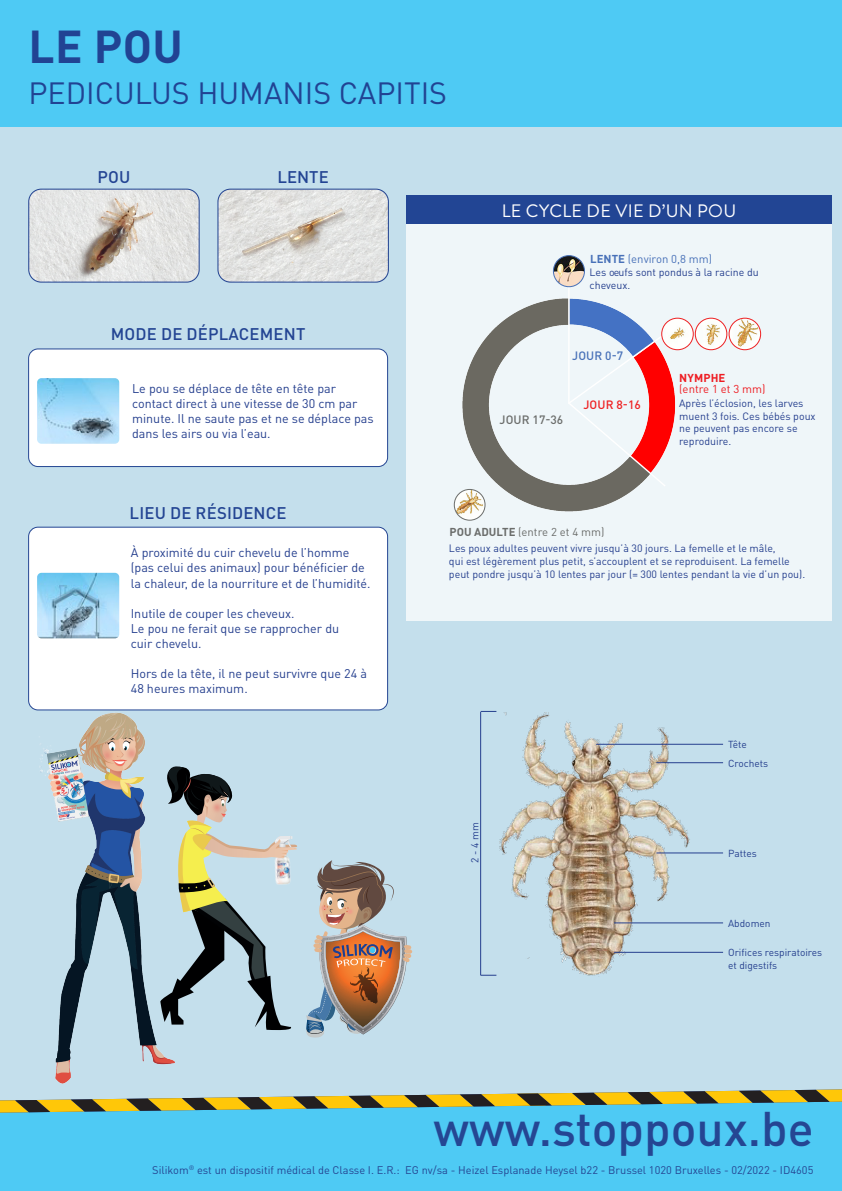
<style>
.page{position:relative;width:842px;height:1191px;background:#fff}
.page>*{position:absolute;margin:0;border:0;box-sizing:border-box;transform-origin:0 0}
.t1{font:500 48px "DIN Pro";color:#254693}
.t2{font:700 45.5px "DIN Pro";color:#214393}
.t3{font:30.4px "DIN Pro";color:#214393}
.t4{font:18px "Brandon Grotesque";letter-spacing:.02em;color:#fff}
.t5{font:500 16.7px "DIN Pro";letter-spacing:.01em;color:#234493}
.t6{font:12.5px/15px "DIN Pro";color:#253f8e}
.t7{font:500 12px "DIN Pro";letter-spacing:.01em;color:#6b6d6b}
.t8{font:500 12px "DIN Pro";letter-spacing:.01em;color:#ee2123}
.t9{font:500 12px "DIN Pro";color:#4871b8}
.t10{font:11.4px "DIN Pro";color:#6b6d6b}
.t11{font:11.4px "DIN Pro";color:#4871b8}
.t12{font:11.4px/11.4px "DIN Pro";color:#ee1d23}
.t13{font:11px "DIN Pro";color:#254693}
.t14{font:10.6px/12.7px "DIN Pro";color:#253f8e}
.t15{font:10.1px "DIN Pro";color:#253f8e}
.s1{font-weight:700}
</style>
<div class="page">
<div style="left:0;top:87px;width:842px;height:1047px;background:#c4dfec"></div>
<div style="left:0;top:0;width:842px;height:126px;background:#4ecaf4"></div>
<div style="left:0;top:1112px;width:842px;height:79px;background:#4ecaf4"></div>
<svg style="left:0;top:1089px;width:842px;height:23px"></svg>
<div style="left:29px;top:349px;width:359px;height:117px;background:#fff;border-radius:9px"></div>
<div style="left:28px;top:348px;width:360px;height:119px;border:1px solid #254693;border-radius:9px"></div>
<div style="left:29px;top:527px;width:359px;height:183px;background:#fff;border-radius:9px"></div>
<div style="left:28px;top:527px;width:360px;height:183px;border:1px solid #254693;border-radius:9px"></div>
<img style="left:37px;top:378px;width:82px;height:66px">
<img style="left:37px;top:573px;width:82px;height:65px">
<img style="left:499px;top:712px;width:192px;height:264px">
<hr style="left:596px;top:744px;width:127px;height:1px;background:#253f8e">
<hr style="left:656px;top:762px;width:67px;height:1px;background:#253f8e">
<hr style="left:656px;top:852px;width:67px;height:1px;background:#253f8e">
<hr style="left:614px;top:922px;width:109px;height:1px;background:#253f8e">
<hr style="left:614px;top:952px;width:109px;height:1px;background:#253f8e">
<hr style="left:480px;top:712px;width:1px;height:263px;background:#253f8e">
<svg style="left:481px;top:711px;width:15px;height:1px"></svg>
<svg style="left:481px;top:975px;width:15px;height:1px"></svg>
<div style="left:406px;top:220px;width:426px;height:400px;background:#eff6f9"></div>
<img style="left:453px;top:279px;width:247px;height:242px">
<div style="left:406px;top:195px;width:426px;height:28px;background:#224594"></div>
<hr style="left:568px;top:279px;width:2px;height:124px;background:#fff">
<svg style="left:566px;top:323px;width:113px;height:165px"></svg>
<img style="left:553px;top:256px;width:31px;height:31px;border-radius:16px">
<div style="left:553px;top:255px;width:32px;height:32px;border:1px solid #4871b8;border-radius:50%"></div>
<img style="left:662px;top:318px;width:31px;height:32px;border-radius:16px">
<div style="left:661px;top:318px;width:33px;height:32px;border:1px solid #ee2123;border-radius:50%"></div>
<img style="left:695px;top:318px;width:32px;height:32px;border-radius:16px">
<div style="left:695px;top:318px;width:32px;height:32px;border:1px solid #ee2123;border-radius:50%"></div>
<img style="left:729px;top:318px;width:32px;height:32px;border-radius:16px">
<div style="left:729px;top:318px;width:32px;height:32px;border:1px solid #ee2123;border-radius:50%"></div>
<img style="left:454px;top:489px;width:31px;height:31px;border-radius:15px">
<div style="left:454px;top:489px;width:31px;height:31px;border:1px solid #6b6d6b;border-radius:50%"></div>
<img style="left:39px;top:713px;width:136px;height:371px">
<svg style="left:160px;top:762px;width:137px;height:269px"></svg>
<svg style="left:306px;top:860px;width:106px;height:178px"></svg>
<img style="left:29px;top:189px;width:170px;height:92px">
<div style="left:28px;top:189px;width:172px;height:94px;border:1px solid #254693;border-radius:13px"></div>
<img style="left:219px;top:189px;width:169px;height:92px">
<div style="left:217px;top:189px;width:172px;height:94px;border:1px solid #254693;border-radius:13px"></div>
<p class="t2" style="left:29px;top:16px;width:156px">LE POU</p>
<p class="t3" style="left:28px;top:72px;width:420px">PEDICULUS HUMANIS CAPITIS</p>
<p class="t5" style="left:98px;top:166px;width:34px">POU</p>
<p class="t5" style="left:278px;top:166px;width:53px">LENTE</p>
<p class="t5" style="left:111px;top:323px;width:196px">MODE DE DÉPLACEMENT</p>
<p class="t6" style="left:132px;top:381px;width:205px">Le pou se déplace de tête en tête par</p>
<p class="t6" style="left:132px;top:396px;width:243px">contact direct à une vitesse de 30 cm par minute. Il ne saute pas et ne se déplace pas dans les airs ou via l’eau.</p>
<p class="t5" style="left:130px;top:501px;width:158px">LIEU DE RÉSIDENCE</p>
<p class="t6" style="left:131px;top:545px;width:220px">À proximité du cuir chevelu de l’homme</p>
<p class="t6" style="left:131px;top:560px;width:241px">(pas celui des animaux) pour bénéficier de la chaleur, de la nourriture et de l’humidité.</p>
<p class="t6" style="left:131px;top:605px;width:165px">Inutile de couper les cheveux.</p>
<p class="t6" style="left:131px;top:620px;width:210px">Le pou ne ferait que se rapprocher du</p>
<p class="t6" style="left:131px;top:635px;width:72px">cuir chevelu.</p>
<p class="t6" style="left:131px;top:665px;width:238px">Hors de la tête, il ne peut survivre que 24 à<br>48 heures maximum.</p>
<p class="t4" style="left:502px;top:198px;width:236px">LE CYCLE DE VIE D’UN POU</p>
<p class="t11" style="left:590px;top:251px;width:124px"><span class="s1">LENTE</span> (environ 0,8 mm)</p>
<p class="t14" style="left:589px;top:265px;width:171px">Les oeufs sont pondus à la racine du cheveux.</p>
<p class="t7" style="left:499px;top:412px;width:65px">JOUR 17-36</p>
<p class="t9" style="left:572px;top:348px;width:52px">JOUR 0-7</p>
<p class="t8" style="left:583px;top:396px;width:59px">JOUR 8-16</p>
<p class="t12" style="left:679px;top:371px;width:88px"><span class="s1">NYMPHE<br></span>(entre 1 et 3 mm)</p>
<p class="t14" style="left:679px;top:396px;width:138px">Après l’éclosion, les larves muent 3 fois. Ces bébés poux ne peuvent pas encore se reproduire.</p>
<p class="t10" style="left:450px;top:524px;width:156px"><span class="s1">POU ADULTE</span> (entre 2 et 4 mm)</p>
<p class="t14" style="left:449px;top:542px;width:358px">Les poux adultes peuvent vivre jusqu’à 30 jours. La femelle et le mâle,<br>qui est légèrement plus petit, s’accouplent et se reproduisent. La femelle peut pondre jusqu’à 10 lentes par jour (= 300 lentes pendant la vie d’un pou).</p>
<p class="t15" style="left:468px;top:862px;width:42px;rotate:-90deg">2 - 4 mm</p>
<p class="t15" style="left:728px;top:738px;width:20px">Tête</p>
<p class="t15" style="left:728px;top:756px;width:42px">Crochets</p>
<p class="t15" style="left:728px;top:846px;width:30px">Pattes</p>
<p class="t15" style="left:728px;top:916px;width:44px">Abdomen</p>
<p class="t15" style="left:728px;top:946px;width:96px">Orifices respiratoires</p>
<p class="t15" style="left:728px;top:958px;width:51px">et digestifs</p>
<p class="t1" style="left:434px;top:1095px;width:382px">www.stoppoux.be</p>
<p class="t13" style="left:152px;top:1162px;width:663px">Silikom<sup>®</sup> est un dispositif médical de Classe I. E.R.: EG nv/sa - Heizel Esplanade Heysel b22 - Brussel 1020 Bruxelles - 02/2022 - ID4605</p>
</div>
